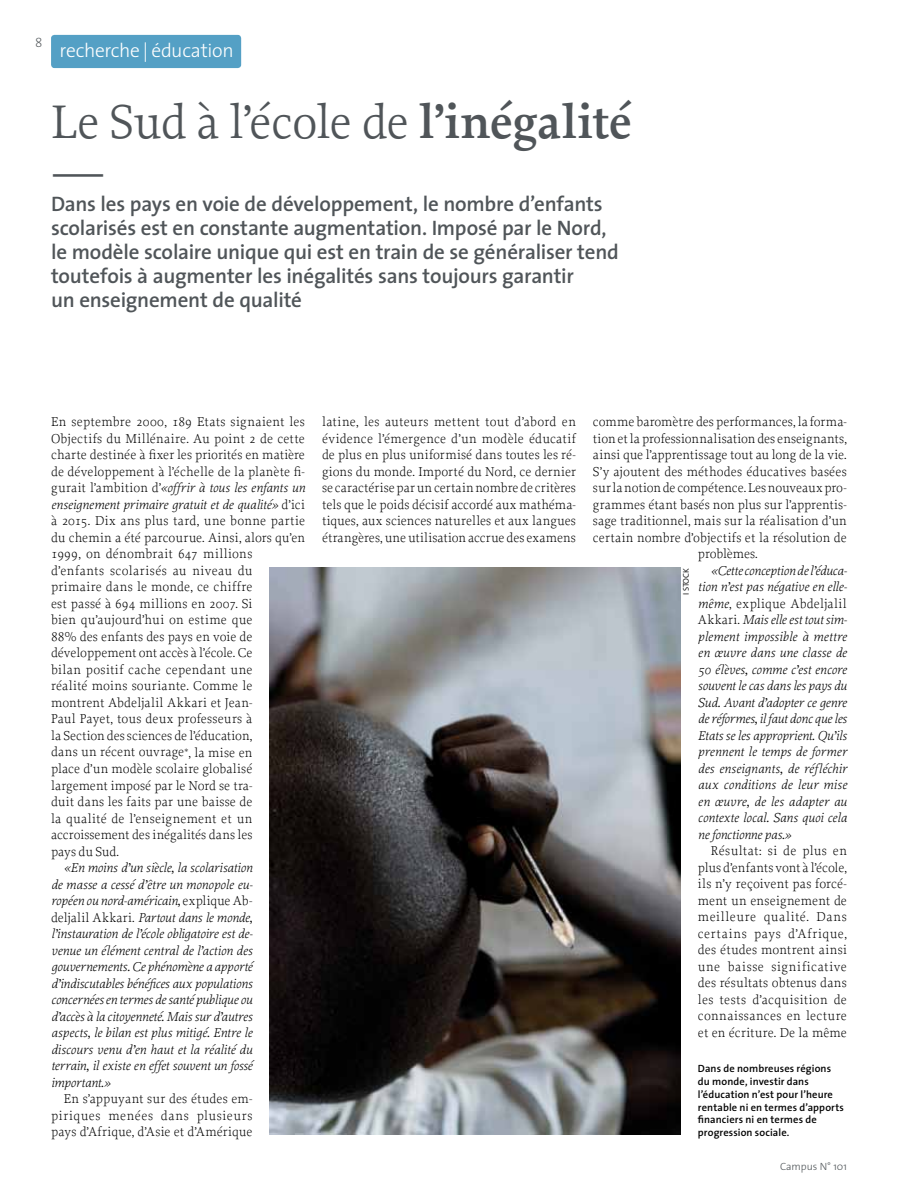
<style>
.page{position:relative;width:898px;height:1204px;background:#fff}
.page>*{position:absolute;margin:0;border:0;box-sizing:border-box;transform-origin:0 0}
.t1{font:49.5px/49.5px "Proforma";letter-spacing:-.015em;color:#505559}
.t2{font:600 21px/24px "The Sans";letter-spacing:-.01em;color:#505559}
.t3{font:300 19.5px "The Sans";letter-spacing:-.015em;color:#fff}
.t4{font:300 13.5px/16.5px "Proforma";letter-spacing:.01em;color:#000;text-align:justify}
.t5{font:italic 300 13.5px/16.5px "Proforma";color:#000;text-align:justify}
.t6{font:13.5px "The Sans Extra Light Caps";color:#505559}
.t7{font:600 10.5px/12.8px "The Sans";letter-spacing:.01em;color:#000}
.t8{font:300 10.5px "The Sans";color:#505559}
.t9{font:300 8.25px "The Sans";color:#000}
.s1{font-weight:600}
.s2{font-weight:500;font-style:italic}
.s3{font-style:italic}
.s4{font-style:normal}
</style>
<div class="page">
<div style="left:51px;top:35px;width:190px;height:33px;background:#54a0c5;border-radius:3px"></div>
<img style="left:269px;top:568px;width:411px;height:566px">
<p class="t6" style="left:35px;top:31px;width:9px">8</p>
<h3 class="t3" style="left:60px;top:34px;width:176px">recherche | éducation</h3>
<h1 class="t1" style="left:51px;top:96px;width:582px">Le Sud à l’école de <span class="s1">l’inégalité </span><span class="s2">—</span></h1>
<p class="t2" style="left:51px;top:192px;width:569px">Dans les pays en voie de développement, le nombre d’enfants scolarisés est en constante augmentation. Imposé par le Nord, le modèle scolaire unique qui est en train de se généraliser tend toutefois à augmenter les inégalités sans toujours garantir<br>un enseignement de qualité</p>
<p class="t4" style="left:51px;top:413px;width:255px;text-align:left">En septembre 2000, 189 Etats signaient les Objectifs du Millénaire. Au point 2 de cette charte destinée à fixer les priorités en matière de développement à l’échelle de la planète fi&shy;gurait l’ambition d’<span class="s3">«offrir à tous les enfants un enseignement primaire gratuit et de qualité»</span> d’ici à 2015. Dix ans plus tard, une bonne partie du chemin a été parcourue. Ainsi, alors qu’en 1999, on dénombrait 647 millions d’enfants scolarisés au niveau du primaire dans le monde, ce chiffre<br>est passé à 694 millions en 2007. Si<br>bien qu’aujourd’hui on estime que<br>88% des enfants des pays en voie de développement ont accès à l’école. Ce<br>bilan positif cache cependant une<br>réalité moins souriante. Comme le montrent Abdeljalil Akkari et Jean-<br>Paul Payet, tous deux professeurs à<br>la Section des sciences de l’éducation,<br>dans un récent ouvrage<sup>*</sup>, la mise en<br>place d’un modèle scolaire globalisé largement imposé par le Nord se tra-<br>duit dans les faits par une baisse de<br>la qualité de l’enseignement et un accroissement des inégalités dans les<br>pays du Sud.</p>
<p class="t5" style="left:51px;top:859px;width:203px;text-indent:13px">«En moins d’un siècle, la scolarisation de masse a cessé d’être un monopole eu&shy;ropéen ou nord-américain, <span class="s4">explique Ab&shy;deljalil Akkari.</span> Partout dans le monde, l’instauration de l’école obligatoire est de&shy;venue un élément central de l’action des gouvernements. Ce phénomène a apporté d’indiscutables bénéfices aux populations concernées en termes de santé publique ou d’accès à la citoyenneté. Mais sur d’autres aspects, le bilan est plus mitigé. Entre le discours venu d’en haut et la réalité du terrain, il existe en effet souvent un fossé important.»</p>
<p class="t4" style="left:51px;top:1090px;width:203px;text-indent:13px">En s’appuyant sur des études em&shy;piriques menées dans plusieurs pays d’Afrique, d’Asie et d’Amérique</p>
<p class="t4" style="left:322px;top:413px;width:255px">latine, les auteurs mettent tout d’abord en évidence l’émergence d’un modèle éducatif de plus en plus uniformisé dans toutes les ré&shy;gions du monde. Importé du Nord, ce dernier se caractérise par un certain nombre de critères tels que le poids décisif accordé aux mathéma&shy;tiques, aux sciences naturelles et aux langues étrangères, une utilisation accrue des examens</p>
<p class="t4" style="left:592px;top:413px;width:255px">comme baromètre des performances, la forma-</p>
<p class="t4" style="left:592px;top:430px;width:255px">tion et la professionnalisation des enseignants,</p>
<p class="t4" style="left:592px;top:446px;width:255px">ainsi que l’apprentissage tout au long de la vie.</p>
<p class="t4" style="left:592px;top:463px;width:255px">S’y ajoutent des méthodes éducatives basées</p>
<p class="t4" style="left:592px;top:479px;width:255px">sur la notion de compétence. Les nouveaux pro-</p>
<p class="t4" style="left:592px;top:496px;width:255px">grammes étant basés non plus sur l’apprentis-</p>
<p class="t4" style="left:592px;top:512px;width:255px">sage traditionnel, mais sur la réalisation d’un</p>
<p class="t4" style="left:592px;top:529px;width:255px">certain nombre d’objectifs et la résolution de</p>
<p class="t4" style="left:697px;top:545px;width:61px">problèmes.</p>
<p class="t5" style="left:697px;top:561px;width:151px;text-indent:13px">«Cette conception de l’éduca&shy;tion n’est pas négative en elle&shy;même<span class="s4">, explique Abdeljalil Akkari.</span> Mais elle est tout sim&shy;plement impossible à mettre en œuvre dans une classe de 50 élèves, comme c’est encore souvent le cas dans les pays du Sud. Avant d’adopter ce genre de réformes, il faut donc que les Etats se les approprient. Qu’ils prennent le temps de former des enseignants, de réfléchir aux conditions de leur mise en œuvre, de les adapter au contexte local. Sans quoi cela ne fonctionne pas.»</p>
<p class="t4" style="left:697px;top:842px;width:150px;text-indent:13px">Résultat: si de plus en plus d’enfants vont à l’école, ils n’y reçoivent pas forcé&shy;ment un enseignement de meilleure qualité. Dans certains pays d’Afrique, des études montrent ainsi une baisse significative des résultats obtenus dans les tests d’acquisition de connaissances en lecture et en écriture. De la même</p>
<p class="t7" style="left:697px;top:1062px;width:147px">Dans de nombreuses régions du monde, investir dans l’éducation n’est pour l’heure rentable ni en termes d’apports financiers ni en termes de progression sociale.</p>
<p class="t9" style="left:679px;top:595px;width:28px;rotate:-90deg">i stock</p>
<p class="t8" style="left:779px;top:1157px;width:68px">Campus N° 101</p>
</div>
